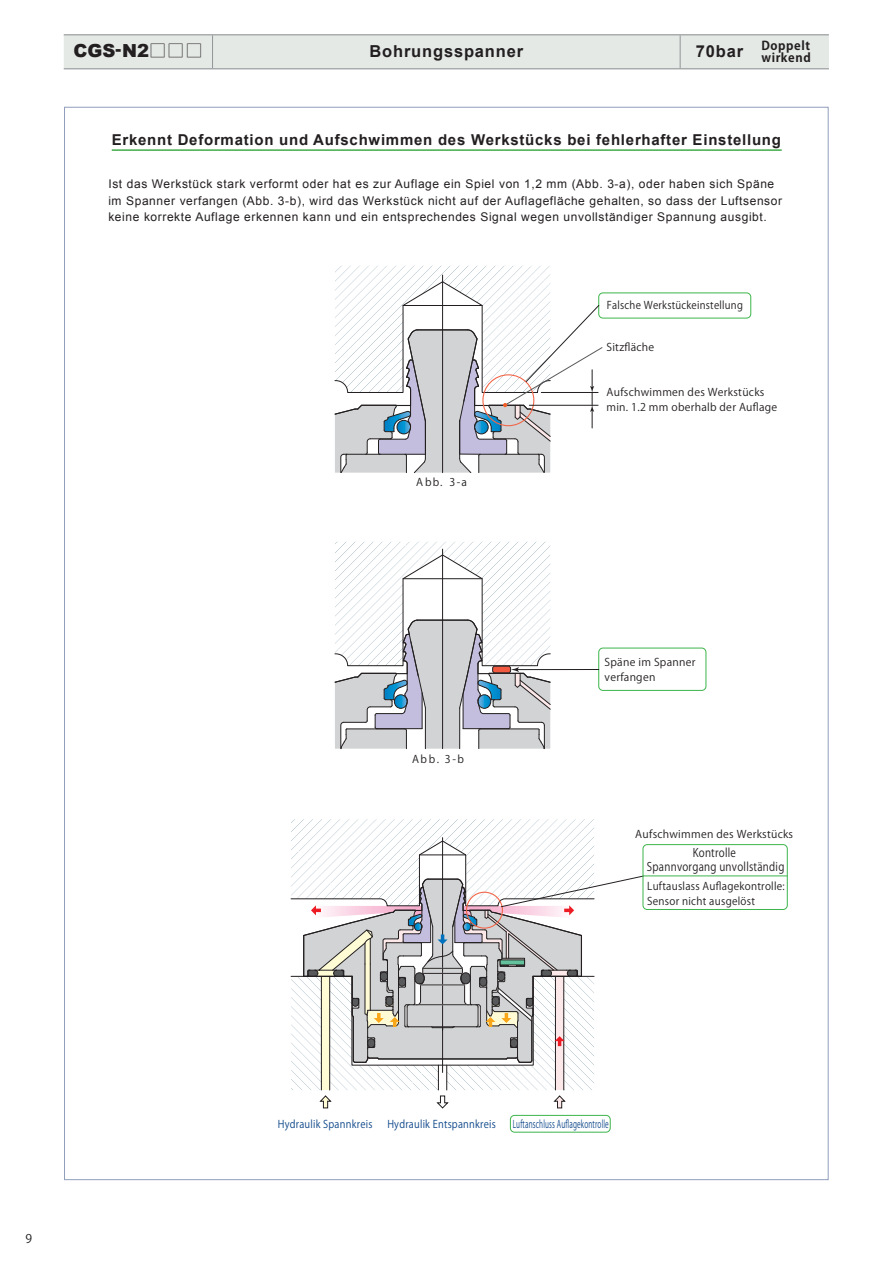
<style>
.page{position:relative;width:893px;height:1263px;background:#fff}
.page>*{position:absolute;margin:0;border:0;box-sizing:border-box;transform-origin:0 0}
.t1{font:900 18px "Arial";color:#231f20}
.t2{font:700 16.5px "Arial";letter-spacing:.05em;color:#231f20}
.t3{font:700 15px "Arial";letter-spacing:.05em;color:#231f20}
.t4{font:12px/16.5px "Arial";letter-spacing:.05em;color:#231f20}
.t5{font:12px/12px "Koz Go Pro Bold 90 msp RKSJ H";letter-spacing:.05em;color:#231f20;text-align:right}
.t6{font:12px "Koz Go Pro Regular 90 msp RKSJ H";color:#231f20}
.t7{font:11.85px/14.2px "Koz Go Std Medium 90 msp RKSJ H";letter-spacing:.025em;color:#231f20;text-align:center;scale:.85 1}
.t8{font:10.65px/14.9px "Koz Go Std Medium 90 msp RKSJ H";letter-spacing:.025em;color:#231f20}
.t9{font:10.65px/14.9px "Koz Go Std Medium 90 msp RKSJ H";letter-spacing:.025em;color:#231f20;scale:.95 1}
.t10{font:10.65px "Koz Go Std Medium 90 msp RKSJ H";letter-spacing:.025em;color:#0d4689;scale:.9 1}
.t11{font:10.65px "Koz Go Std Medium 90 msp RKSJ H";letter-spacing:.025em;color:#0d4689;scale:.62 1}
.t12{font:10.65px "Koz Go Std Medium 90 msp RKSJ H";letter-spacing:.025em;color:#231f20;scale:.92 1}
.s1{font-size:17.25px}
.s2{font-family:"Koz Go Pro Extra Light 90 msp RKSJ H";font-weight:400;font-size:17.25px}
.s3{font-family:"Arial";font-weight:700;font-size:16.5px}
</style>
<div class="page">
<div style="left:64px;top:35px;width:765px;height:33px;background:#e4e9e6"></div>
<hr style="left:212px;top:35px;width:1px;height:33px;background:#939598">
<hr style="left:680px;top:35px;width:1px;height:33px;background:#939598">
<hr style="left:64px;top:34px;width:765px;height:1px;background:#939598">
<hr style="left:64px;top:68px;width:765px;height:1px;background:#939598">
<hr style="left:112px;top:149px;width:670px;height:2px;background:#41ad49">
<hr style="left:643px;top:876px;width:144px;height:1px;background:#3db54b">
<div style="left:510px;top:1115px;width:100px;height:18px;border:1px solid #3db54b;border-radius:4px"></div>
<div style="left:598px;top:293px;width:153px;height:25px;border:1px solid #3db54b;border-radius:4px"></div>
<div style="left:598px;top:648px;width:108px;height:43px;border:1px solid #3db54b;border-radius:4px"></div>
<hr style="left:517px;top:669px;width:82px;height:1px;background:#231f20">
<svg style="left:334px;top:542px;width:218px;height:207px"></svg>
<svg style="left:334px;top:266px;width:269px;height:207px"></svg>
<svg style="left:290px;top:819px;width:354px;height:290px"></svg>
<div style="left:643px;top:844px;width:145px;height:66px;border:1px solid #3db54b;border-radius:4px"></div>
<h1 class="t1" style="left:74px;top:37px;width:131px">CGS<span class="s1">-</span>N2<span class="s2">□□□</span></h1>
<h2 class="t2" style="left:369px;top:42px;width:155px">Bohrungsspanner</h2>
<p class="t5" style="left:696px;top:41px;width:116px"><span class="s3">70bar</span> Doppelt wirkend</p>
<p class="t3" style="left:112px;top:131px;width:671px">Erkennt Deformation und Aufschwimmen des Werkstücks bei fehlerhafter Einstellung</p>
<p class="t4" style="left:108px;top:176px;width:675px">Ist das Werkstück stark verformt oder hat es zur Auflage ein Spiel von 1,2 mm (Abb. 3-a), oder haben sich Späne im Spanner verfangen (Abb. 3-b), wird das Werkstück nicht auf der Auflagefläche gehalten, so dass der Luftsensor keine korrekte Auflage erkennen kann und ein entsprechendes Signal wegen unvollständiger Spannung ausgibt.</p>
<p class="t12" style="left:607px;top:301px;width:149px">Falsche Werkstückeinstellung</p>
<p class="t8" style="left:606px;top:341px;width:49px">Sitzfläche</p>
<p class="t8" style="left:416px;top:476px;width:52px">Abb. 3-a</p>
<p class="t8" style="left:412px;top:753px;width:54px">Abb. 3-b</p>
<p class="t8" style="left:606px;top:386px;width:172px">Aufschwimmen des Werkstücks min. 1.2 mm oberhalb der Auflage</p>
<p class="t8" style="left:605px;top:656px;width:92px">Späne im Spanner verfangen</p>
<p class="t8" style="left:635px;top:828px;width:159px">Aufschwimmen des Werkstücks</p>
<p class="t7" style="left:647px;top:847px;width:163px">Kontrolle<br>Spannvorgang unvollständig</p>
<p class="t9" style="left:647px;top:880px;width:146px">Luftauslass Auflagekontrolle:<br>Sensor nicht ausgelöst</p>
<p class="t6" style="left:26px;top:1234px;width:8px">9</p>
<p class="t10" style="left:278px;top:1120px;width:107px">Hydraulik Spannkreis</p>
<p class="t10" style="left:387px;top:1120px;width:122px">Hydraulik Entspannkreis</p>
<p class="t11" style="left:513px;top:1120px;width:156px">Luftanschluss Auflagekontrolle</p>
</div>
